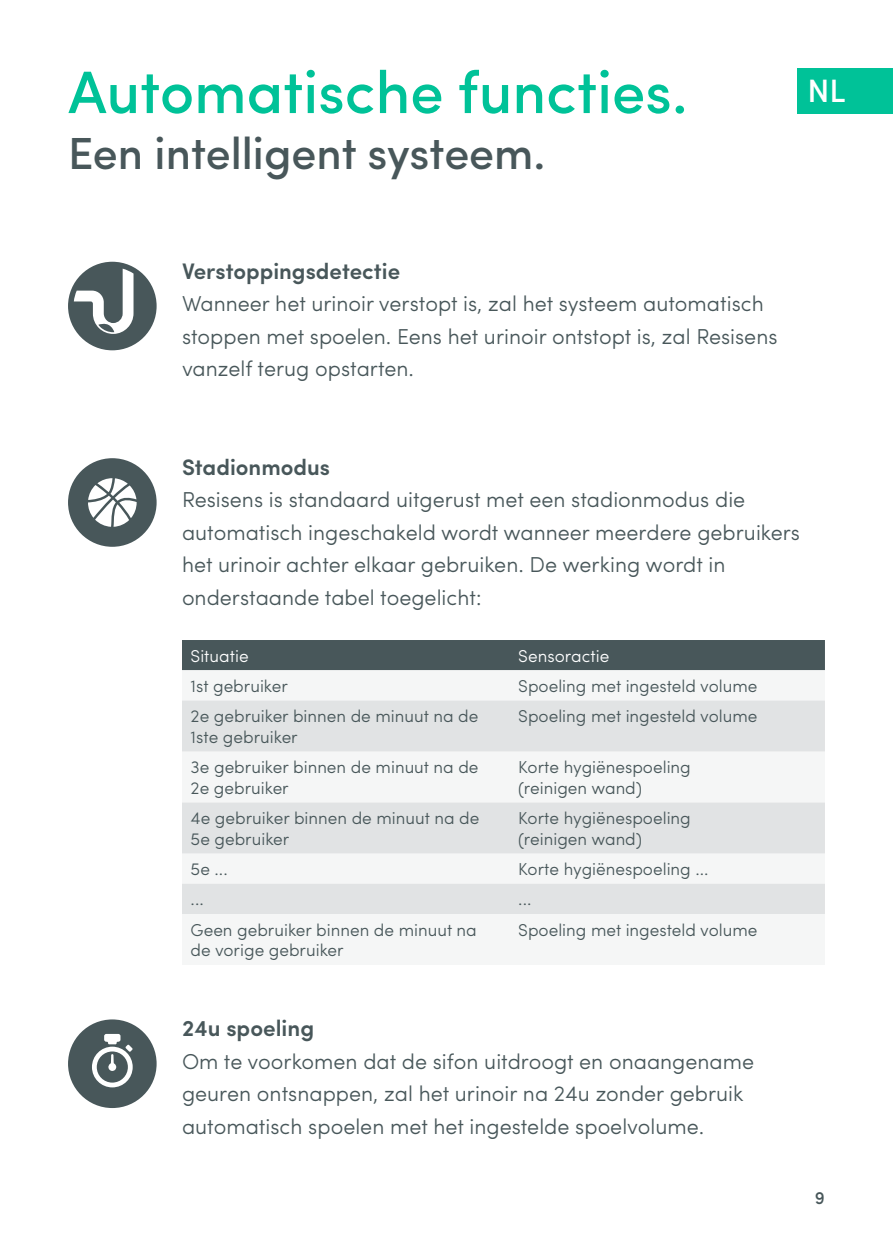
<style>
.page{position:relative;width:893px;height:1259px;background:#fff}
.page>*{position:absolute;margin:0;border:0;box-sizing:border-box;transform-origin:0 0}
.t1{font:500 60px "Sofia Pro";color:#00c298}
.t2{font:500 45px "Sofia Pro";color:#48575a}
.t3{font:500 32.4px "Sofia Pro";color:#fff}
.t4{font:600 22.8px "Sofia Pro";color:#48575a}
.t5{font:600 22.5px "Sofia Pro";color:#48575a}
.t6{font:300 21.6px/32.4px "Sofia Pro";color:#48575a}
.t7{font:500 18px "Sofia Pro";color:#48575a}
.t8{font:300 17.4px/20.7px "Sofia Pro";color:#48575a}
.t9{font:300 17.4px "Sofia Pro";color:#fff}
</style>
<div class="page">
<div style="left:182px;top:640px;width:643px;height:30px;background:#48575a"></div>
<svg style="left:182px;top:700px;width:643px;height:214px;fill:#e1e3e4"></svg>
<svg style="left:68px;top:262px;width:89px;height:88px"></svg>
<svg style="left:68px;top:458px;width:89px;height:89px"></svg>
<svg style="left:68px;top:1019px;width:89px;height:89px"></svg>
<div style="left:798px;top:68px;width:95px;height:46px;background:#00c298"></div>
<h1 class="t1" style="left:68px;top:47px;width:621px">Automatische functies.</h1>
<h2 class="t2" style="left:68px;top:120px;width:479px">Een intelligent systeem.</h2>
<h3 class="t3" style="left:807px;top:67px;width:40px">NL</h3>
<p class="t5" style="left:182px;top:254px;width:220px">Verstoppingsdetectie</p>
<p class="t6" style="left:182px;top:286px;width:597px">Wanneer het urinoir verstopt is, zal het systeem automatisch stoppen met spoelen. Eens het urinoir ontstopt is, zal Resisens vanzelf terug opstarten.</p>
<p class="t5" style="left:182px;top:450px;width:150px">Stadionmodus</p>
<p class="t6" style="left:182px;top:482px;width:620px">Resisens is standaard uitgerust met een stadionmodus die automatisch ingeschakeld wordt wanneer meerdere gebruikers het urinoir achter elkaar gebruiken. De werking wordt in onderstaande tabel toegelicht:</p>
<p class="t9" style="left:191px;top:643px;width:60px">Situatie</p>
<p class="t9" style="left:518px;top:643px;width:92px">Sensoractie</p>
<p class="t8" style="left:191px;top:674px;width:99px">1st gebruiker</p>
<p class="t8" style="left:518px;top:674px;width:241px">Spoeling met ingesteld volume</p>
<p class="t8" style="left:191px;top:704px;width:289px">2e gebruiker binnen de minuut na de<br>1ste gebruiker</p>
<p class="t8" style="left:518px;top:704px;width:241px">Spoeling met ingesteld volume</p>
<p class="t8" style="left:191px;top:755px;width:289px">3e gebruiker binnen de minuut na de<br>2e gebruiker</p>
<p class="t8" style="left:518px;top:755px;width:174px">Korte hygiënespoeling (reinigen wand)</p>
<p class="t8" style="left:191px;top:806px;width:290px">4e gebruiker binnen de minuut na de<br>5e gebruiker</p>
<p class="t8" style="left:518px;top:806px;width:174px">Korte hygiënespoeling (reinigen wand)</p>
<p class="t8" style="left:191px;top:857px;width:39px">5e ...</p>
<p class="t8" style="left:518px;top:857px;width:192px">Korte hygiënespoeling ...</p>
<p class="t8" style="left:191px;top:888px;width:15px">...</p>
<p class="t8" style="left:518px;top:888px;width:15px">...</p>
<p class="t8" style="left:191px;top:918px;width:288px">Geen gebruiker binnen de minuut na de vorige gebruiker</p>
<p class="t8" style="left:518px;top:918px;width:241px">Spoeling met ingesteld volume</p>
<p class="t4" style="left:182px;top:1011px;width:134px">24u spoeling</p>
<p class="t6" style="left:182px;top:1043px;width:574px">Om te voorkomen dat de sifon uitdroogt en onaangename geuren ontsnappen, zal het urinoir na 24u zonder gebruik automatisch spoelen met het ingestelde spoelvolume.</p>
<p class="t7" style="left:815px;top:1184px;width:12px">9</p>
</div>
